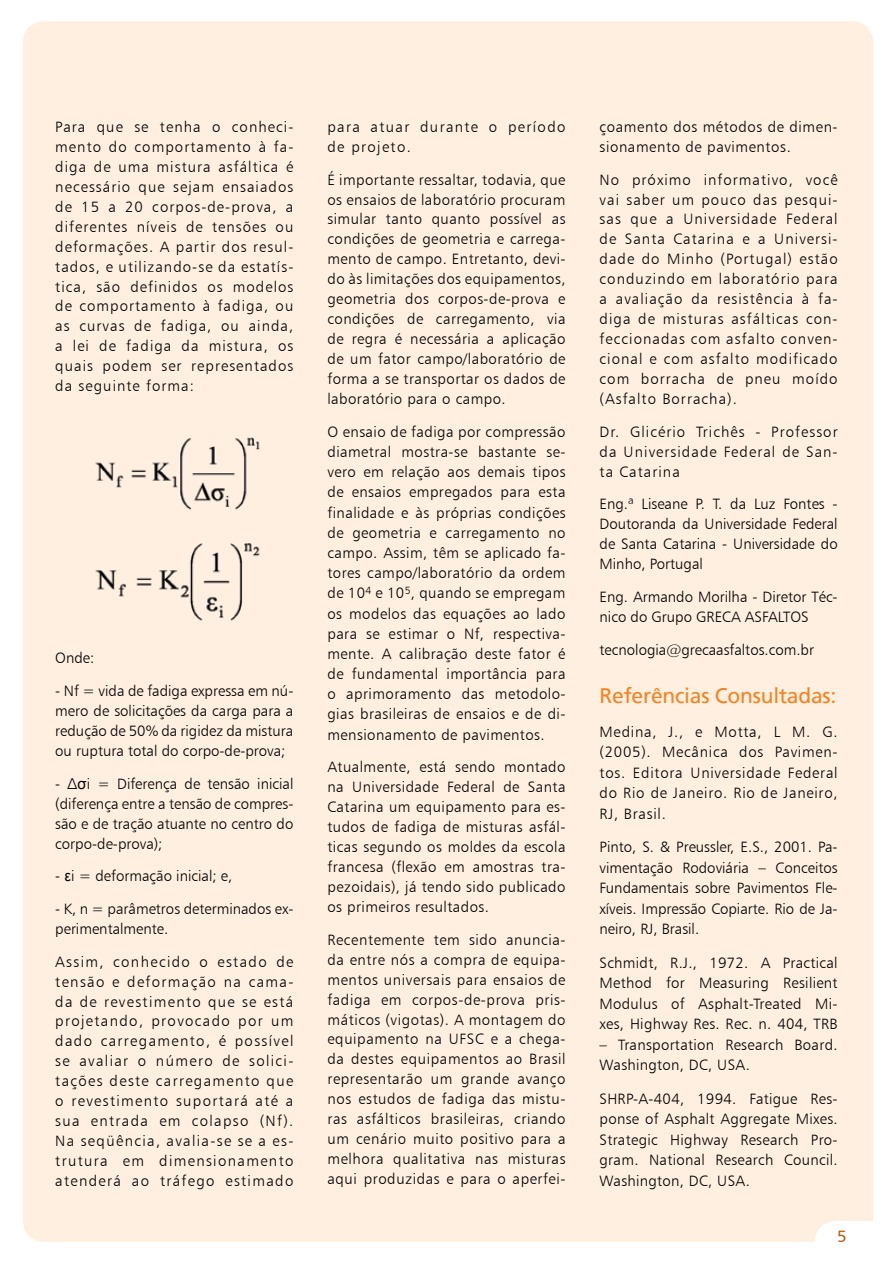
<style>
.page{position:relative;width:893px;height:1263px;background:#fff}
.page>*{position:absolute;margin:0;border:0;box-sizing:border-box;transform-origin:0 0}
.t1{font:21px "Frutiger";letter-spacing:-.01em;color:#f5821f}
.t2{font:15px/20px "Frutiger BT Light B";letter-spacing:.03em;color:#000;text-align:justify}
.t3{font:15px/20px "Frutiger BT Light B";color:#000}
.t4{font:15px/20px "Frutiger BT Light B";letter-spacing:.09em;color:#000}
.s1{font-family:"Arial"}
</style>
<div class="page">
<div style="left:23px;top:21px;width:850px;height:1221px;background:#ffefe0;border-radius:21px"></div>
<img style="left:95px;top:437px;width:165px;height:73px">
<img style="left:95px;top:543px;width:165px;height:78px">
<svg style="left:815px;top:1221px;width:58px;height:21px"></svg>
<p class="t2" style="left:55px;top:116px;width:240px">Para que se tenha o conheci&shy;mento do comportamento à fa&shy;diga de uma mistura asfáltica é necessário que sejam ensaiados de 15 a 20 corpos-de-prova, a diferentes níveis de tensões ou deformações. A partir dos resul&shy;tados, e utilizando-se da estatís&shy;tica, são definidos os modelos de comportamento à fadiga, ou as curvas de fadiga, ou ainda, a lei de fadiga da mistura, os quais podem ser representados da seguinte forma:</p>
<p class="t2" style="left:55px;top:648px;width:41px">Onde:</p>
<p class="t2" style="left:55px;top:681px;width:240px">- Nf = vida de fadiga expressa em nú&shy;mero de solicitações da carga para a redução de 50% da rigidez da mistura ou ruptura total do corpo-de-prova;</p>
<p class="t2" style="left:55px;top:773px;width:240px">- ∆<span class="s1">σ</span>i = Diferença de tensão inicial (diferença entre a tensão de compres&shy;são e de tração atuante no centro do corpo-de-prova);</p>
<p class="t3" style="left:55px;top:866px;width:179px">- <span class="s1">ε</span>i = deformação inicial; e,</p>
<p class="t3" style="left:55px;top:898px;width:240px">- K, n = parâmetros determinados ex&shy;perimentalmente.</p>
<p class="t2" style="left:55px;top:951px;width:240px">Assim, conhecido o estado de tensão e deformação na cama&shy;da de revestimento que se está projetando, provocado por um dado carregamento, é possível se avaliar o número de solici&shy;tações deste carregamento que o revestimento suportará até a sua entrada em colapso (Nf).<br>Na seqüência, avalia-se se a es&shy;trutura em dimensionamento atenderá ao tráfego estimado</p>
<p class="t4" style="left:327px;top:116px;width:240px">para atuar durante o período de projeto.</p>
<p class="t2" style="left:327px;top:169px;width:240px">É importante ressaltar, todavia, que os ensaios de laboratório procuram simular tanto quanto possível as condições de geometria e carrega&shy;mento de campo. Entretanto, devi&shy;do às limitações dos equipamentos, geometria dos corpos-de-prova e condições de carregamento, via de regra é necessária a aplicação de um fator campo/laboratório de forma a se transportar os dados de laboratório para o campo.</p>
<p class="t2" style="left:327px;top:421px;width:240px">O ensaio de fadiga por compressão diametral mostra-se bastante se&shy;vero em relação aos demais tipos de ensaios empregados para esta finalidade e às próprias condições de geometria e carregamento no campo. Assim, têm se aplicado fa&shy;tores campo/laboratório da ordem de 10<sup>4</sup> e 10<sup>5</sup>, quando se empregam os modelos das equações ao lado para se estimar o Nf, respectiva&shy;mente. A calibração deste fator é de fundamental importância para o aprimoramento das metodolo&shy;gias brasileiras de ensaios e de di&shy;mensionamento de pavimentos.</p>
<p class="t2" style="left:327px;top:757px;width:240px">Atualmente, está sendo montado na Universidade Federal de Santa Catarina um equipamento para es&shy;tudos de fadiga de misturas asfál&shy;ticas segundo os moldes da escola francesa (flexão em amostras tra&shy;pezoidais), já tendo sido publicado os primeiros resultados.</p>
<p class="t2" style="left:327px;top:929px;width:240px">Recentemente tem sido anuncia&shy;da entre nós a compra de equipa&shy;mentos universais para ensaios de fadiga em corpos-de-prova pris&shy;máticos (vigotas). A montagem do equipamento na UFSC e a chega&shy;da destes equipamentos ao Brasil representarão um grande avanço nos estudos de fadiga das mistu&shy;ras asfálticos brasileiras, criando um cenário muito positivo para a melhora qualitativa nas misturas aqui produzidas e para o aperfei-</p>
<p class="t2" style="left:600px;top:116px;width:240px">çoamento dos métodos de dimen&shy;sionamento de pavimentos.</p>
<p class="t2" style="left:600px;top:169px;width:240px">No próximo informativo, você vai saber um pouco das pesqui&shy;sas que a Universidade Federal de Santa Catarina e a Universi&shy;dade do Minho (Portugal) estão conduzindo em laboratório para a avaliação da resistência à fa&shy;diga de misturas asfálticas con&shy;feccionadas com asfalto conven&shy;cional e com asfalto modificado com borracha de pneu moído (Asfalto Borracha).</p>
<p class="t2" style="left:600px;top:421px;width:240px">Dr. Glicério Trichês - Professor da Universidade Federal de San&shy;ta Catarina</p>
<p class="t2" style="left:600px;top:494px;width:240px">Eng.ª Liseane P. T. da Luz Fontes - Doutoranda da Universidade Federal de Santa Catarina - Universidade do Minho, Portugal</p>
<p class="t3" style="left:600px;top:586px;width:240px">Eng. Armando Morilha - Diretor Téc&shy;nico do Grupo GRECA ASFALTOS</p>
<p class="t3" style="left:600px;top:639px;width:216px">tecnologia@grecaasfaltos.com.br</p>
<h1 class="t1" style="left:600px;top:684px;width:238px">Referências Consultadas:</h1>
<p class="t2" style="left:600px;top:721px;width:240px;line-height:20.5px">Medina, J., e Motta, L M. G. (2005). Mecânica dos Pavimen&shy;tos. Editora Universidade Federal do Rio de Janeiro. Rio de Janeiro, RJ, Brasil.</p>
<p class="t2" style="left:600px;top:836px;width:240px;line-height:20.5px">Pinto, S. &amp; Preussler, E.S., 2001. Pa&shy;vimentação Rodoviária – Conceitos Fundamentais sobre Pavimentos Fle&shy;xíveis. Impressão Copiarte. Rio de Ja&shy;neiro, RJ, Brasil.</p>
<p class="t2" style="left:600px;top:952px;width:240px;line-height:20.5px">Schmidt, R.J., 1972. A Practical Method for Measuring Resilient Modulus of Asphalt-Treated Mi&shy;xes, Highway Res. Rec. n. 404, TRB</p>
<p class="t2" style="left:600px;top:1034px;width:240px;line-height:20.5px">– Transportation Research Board.<br>Washington, DC, USA.</p>
<p class="t2" style="left:600px;top:1088px;width:240px;line-height:20.5px">SHRP-A-404, 1994. Fatigue Res&shy;ponse of Asphalt Aggregate Mixes.<br>Strategic Highway Research Pro&shy;gram. National Research Council.<br>Washington, DC, USA.</p>
</div>
